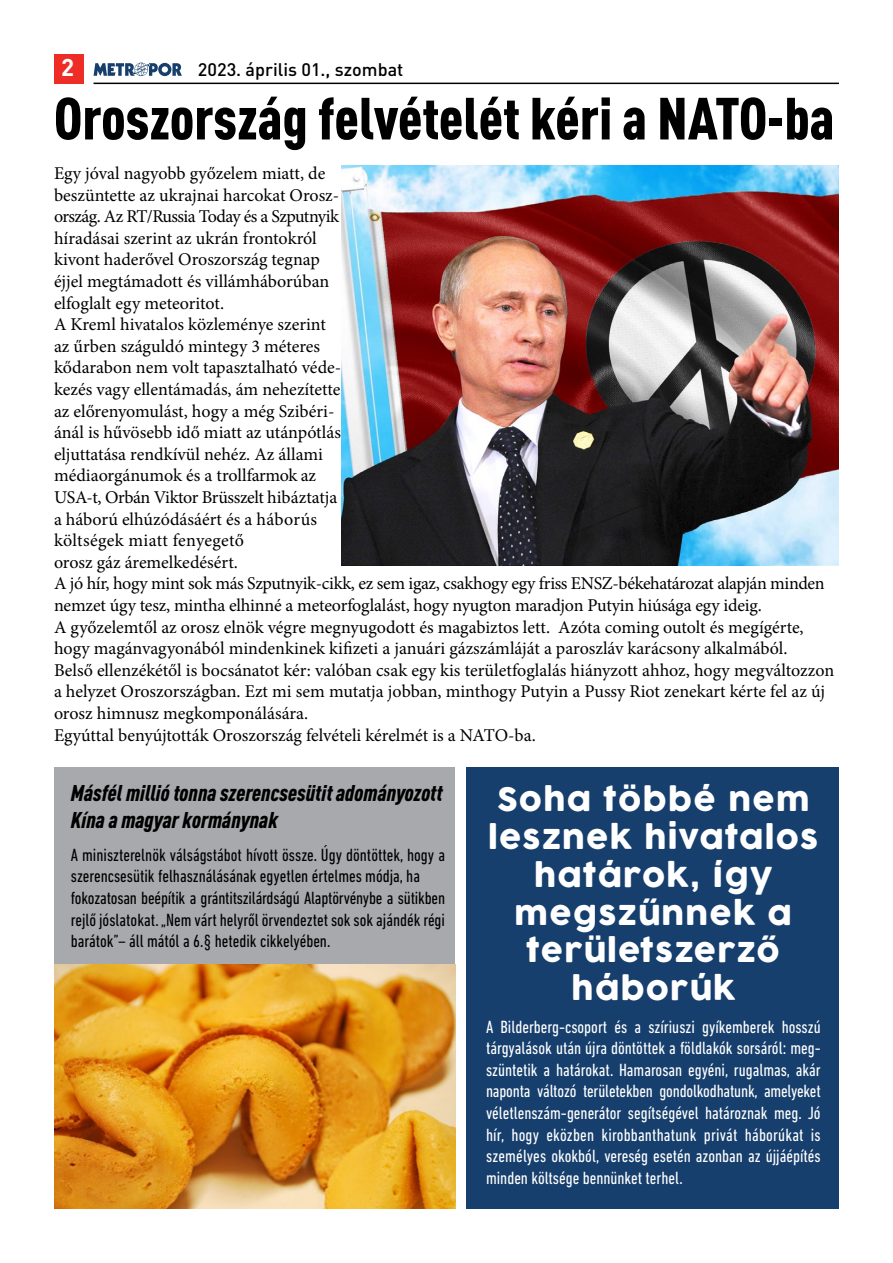
<style>
.page{position:relative;width:893px;height:1263px;background:#fff}
.page>*{position:absolute;margin:0;border:0;box-sizing:border-box;transform-origin:0 0}
.t1{font:900 condensed 58.5px "DIN Pro";color:#000}
.t2{font:31.5px/37.8px "Cocogoose";letter-spacing:.04em;color:#fff;text-align:center}
.t3{font:700 24px "DIN Pro";color:#fff}
.t4{font:italic 900 condensed 22.5px/27px "DIN Pro";color:#000}
.t5{font:18px/21.6px "Minion Pro";letter-spacing:-.005em;color:#000}
.t6{font:condensed 18px/21.6px "DIN Next LT Pro";color:#fff;text-align:justify}
.t7{font:condensed 18px/21.6px "DIN Next LT Pro";color:#000}
.t8{font:500 18px "DIN Pro";color:#000}
</style>
<div class="page">
<div style="left:466px;top:767px;width:373px;height:442px;background:#163f6d"></div>
<div style="left:54px;top:767px;width:401px;height:442px;background:#a7a9ac"></div>
<div style="left:54px;top:54px;width:29px;height:29px;background:#ee2d27"></div>
<svg style="left:94px;top:63px;width:88px;height:13px"></svg>
<hr style="left:94px;top:83px;width:745px;height:1px;background:#000">
<img style="left:341px;top:166px;width:498px;height:400px">
<img style="left:54px;top:964px;width:401px;height:245px">
<h3 class="t3" style="left:61px;top:48px;width:15px">2</h3>
<p class="t8" style="left:198px;top:55px;width:207px">2023. április 01., szombat</p>
<h1 class="t1" style="left:54px;top:73px;width:782px">Oroszország felvételét kéri a NATO-ba</h1>
<p class="t5" style="left:54px;top:162px;width:782px">Egy jóval nagyobb győzelem miatt, de<br>beszüntette az ukrajnai harcokat Orosz-<br>ország. Az RT/Russia Today és a Szputnyik<br>híradásai szerint az ukrán frontokról<br>kivont haderővel Oroszország tegnap<br>éjjel megtámadott és villámháborúban<br>elfoglalt egy meteoritot.<br>A Kreml hivatalos közleménye szerint<br>az űrben száguldó mintegy 3 méteres<br>kődarabon nem volt tapasztalható véde-<br>kezés vagy ellentámadás, ám nehezítette<br>az előrenyomulást, hogy a még Szibéri-<br>ánál is hűvösebb idő miatt az utánpótlás<br>eljuttatása rendkívül nehéz. Az állami<br>médiaorgánumok és a trollfarmok az<br>USA-t, Orbán Viktor Brüsszelt hibáztatja<br>a háború elhúzódásáért és a háborús<br>költségek miatt fenyegető<br>orosz gáz áremelkedésért.<br>A jó hír, hogy mint sok más Szputnyik-cikk, ez sem igaz, csakhogy egy friss ENSZ-békehatározat alapján minden nemzet úgy tesz, mintha elhinné a meteorfoglalást, hogy nyugton maradjon Putyin hiúsága egy ideig.<br>A győzelemtől az orosz elnök végre megnyugodott és magabiztos lett. Azóta coming outolt és megígérte, hogy magánvagyonából mindenkinek kifizeti a januári gázszámláját a paroszláv karácsony alkalmából.<br>Belső ellenzékétől is bocsánatot kér: valóban csak egy kis területfoglalás hiányzott ahhoz, hogy megváltozzon a helyzet Oroszországban. Ezt mi sem mutatja jobban, minthogy Putyin a Pussy Riot zenekart kérte fel az új orosz himnusz megkomponálására.<br>Egyúttal benyújtották Oroszország felvételi kérelmét is a NATO-ba.</p>
<p class="t4" style="left:71px;top:777px;width:373px">Másfél millió tonna szerencsesütit adományozott<br>Kína a magyar kormánynak</p>
<h2 class="t2" style="left:488px;top:782px;width:332px">Soha többé nem lesznek hivatalos határok, így megszűnnek a területszerző háborúk</h2>
<p class="t7" style="left:71px;top:844px;width:376px">A miniszterelnök válságstábot hívott össze. Úgy döntöttek, hogy a szerencsesütik felhasználásának egyetlen értelmes módja, ha fokozatosan beépítik a grántitszilárdságú Alaptörvénybe a sütikben rejlő jóslatokat. „Nem várt helyről örvendeztet sok sok ajándék régi barátok”– áll mától a 6.§ hetedik cikkelyében.</p>
<p class="t6" style="left:486px;top:1016px;width:336px">A Bilderberg-csoport és a szíriuszi gyíkemberek hosszú tárgyalások után újra döntöttek a földlakók sorsáról: meg&shy;szüntetik a határokat. Hamarosan egyéni, rugalmas, akár naponta változó területekben gondolkodhatunk, amelyeket véletlenszám-generátor segítségével határoznak meg. Jó hír, hogy eközben kirobbanthatunk privát háborúkat is személyes okokból, vereség esetén azonban az újjáépítés minden költsége bennünket terhel.</p>
</div>
